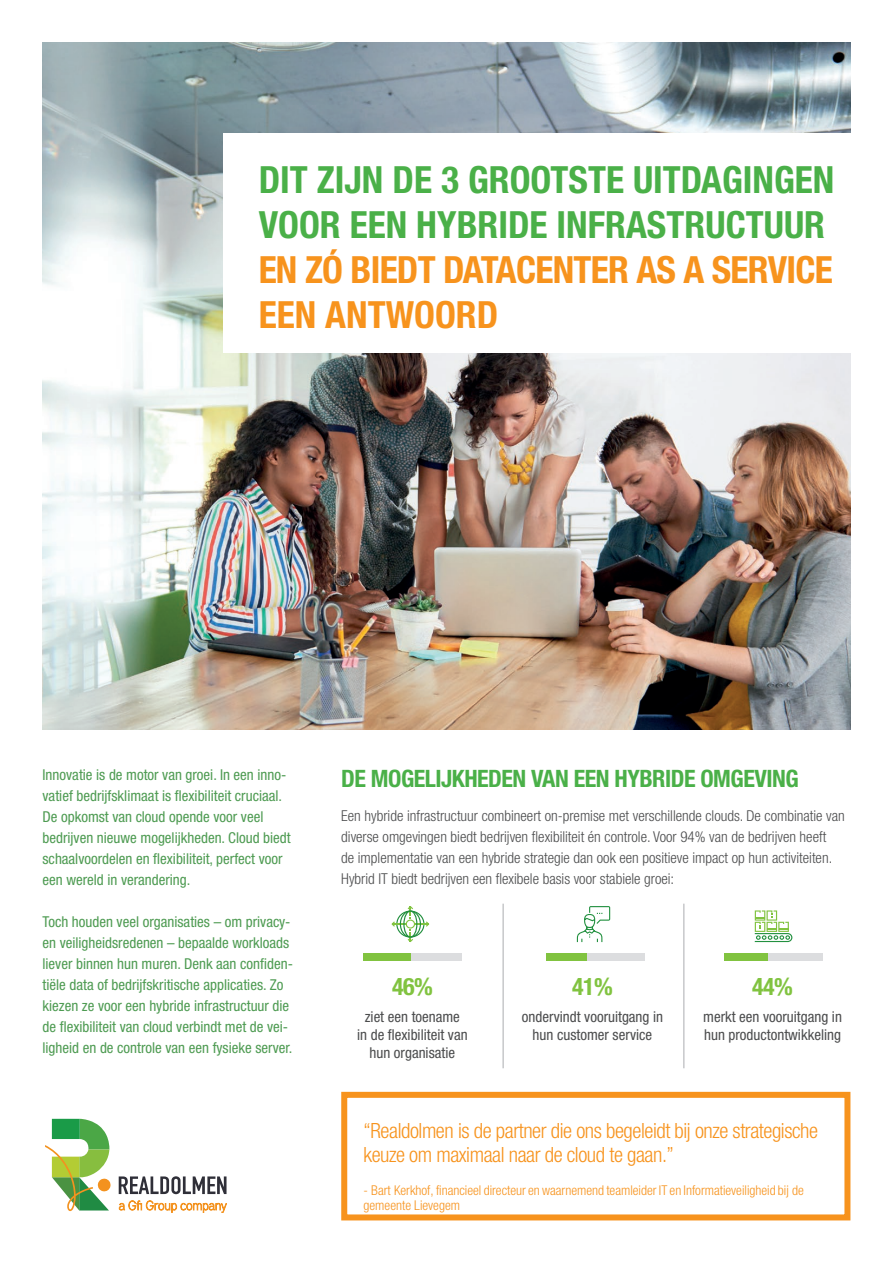
<style>
.page{position:relative;width:893px;height:1263px;background:#fff}
.page>*{position:absolute;margin:0;border:0;box-sizing:border-box;transform-origin:0 0}
.t1{font:700 condensed 37.5px/45px "Helvetica Neue LT Std";color:#4ab048}
.t2{font:700 condensed 37.5px/45px "Helvetica Neue LT Std";letter-spacing:-.02em;color:#f7931d}
.t3{font:700 condensed 24px "Helvetica Neue LT Std";letter-spacing:-.02em;color:#4ab048}
.t4{font:700 condensed 24px "Helvetica Neue LT Std";color:#81c340}
.t5{font:300 condensed 21px/24px "Helvetica Neue LT Std";letter-spacing:-.02em;color:#f7931d}
.t6{font:condensed 15px/21px "Helvetica Neue LT Std";color:#4e9b52}
.t7{font:300 condensed 15px/21px "Helvetica Neue LT Std";color:#4b4c4d}
.t8{font:condensed 15px/18px "Helvetica Neue LT Std";color:#4b4c4d;text-align:center}
.t9{font:300 condensed 13.5px/15.5px "Helvetica Neue LT Std";color:#f7931d}
</style>
<div class="page">
<img style="left:43px;top:43px;width:807px;height:686px">
<div style="left:223px;top:134px;width:659px;height:219px;background:#fff"></div>
<svg style="left:119px;top:1176px;width:108px;height:18px"></svg>
<svg style="left:119px;top:1200px;width:108px;height:13px"></svg>
<svg style="left:45px;top:1119px;width:66px;height:92px"></svg>
<div style="left:341px;top:1092px;width:509px;height:128px;border:6px solid #f7931d"></div>
<hr style="left:502px;top:904px;width:2px;height:164px;background:#c7c8ca">
<hr style="left:683px;top:904px;width:2px;height:164px;background:#c7c8ca">
<svg style="left:755px;top:910px;width:37px;height:32px"></svg>
<div style="left:724px;top:954px;width:99px;height:7px;background:#dcdddf"></div>
<div style="left:546px;top:954px;width:99px;height:7px;background:#dcdddf"></div>
<div style="left:363px;top:954px;width:99px;height:7px;background:#dcdddf"></div>
<div style="left:724px;top:954px;width:44px;height:7px;background:#81c340"></div>
<div style="left:546px;top:954px;width:41px;height:7px;background:#81c340"></div>
<div style="left:363px;top:954px;width:47px;height:7px;background:#81c340"></div>
<svg style="left:391px;top:906px;width:38px;height:36px"></svg>
<svg style="left:577px;top:906px;width:33px;height:36px"></svg>
<p class="t1" style="left:259px;top:156px;width:577px">DIT ZIJN DE 3 GROOTSTE UITDAGINGEN<br>VOOR EEN HYBRIDE INFRASTRUCTUUR</p>
<p class="t2" style="left:259px;top:246px;width:576px">EN ZÓ BIEDT DATACENTER AS A SERVICE<br>EEN ANTWOORD</p>
<p class="t6" style="left:43px;top:764px;width:250px">Innovatie is de motor van groei. In een inno&shy;vatief bedrijfsklimaat is flexibiliteit cruciaal.<br>De opkomst van cloud opende voor veel bedrijven nieuwe mogelijkheden. Cloud biedt schaalvoordelen en flexibiliteit, perfect voor een wereld in verandering.</p>
<p class="t6" style="left:43px;top:911px;width:252px">Toch houden veel organisaties – om privacy&shy;en veiligheidsredenen – bepaalde workloads liever binnen hun muren. Denk aan confiden&shy;tiële data of bedrijfskritische applicaties. Zo kiezen ze voor een hybride infrastructuur die de flexibiliteit van cloud verbindt met de vei&shy;ligheid en de controle van een fysieke server.</p>
<p class="t3" style="left:341px;top:764px;width:459px">DE MOGELIJKHEDEN VAN EEN HYBRIDE OMGEVING</p>
<p class="t7" style="left:341px;top:805px;width:505px">Een hybride infrastructuur combineert on-premise met verschillende clouds. De combinatie van diverse omgevingen biedt bedrijven flexibiliteit én controle. Voor 94% van de bedrijven heeft<br>de implementatie van een hybride strategie dan ook een positieve impact op hun activiteiten.<br>Hybrid IT biedt bedrijven een flexibele basis voor stabiele groei:</p>
<p class="t4" style="left:392px;top:972px;width:42px">46%</p>
<p class="t8" style="left:357px;top:1007px;width:112px">ziet een toename<br>in de flexibiliteit van hun organisatie</p>
<p class="t4" style="left:572px;top:972px;width:42px">41%</p>
<p class="t8" style="left:522px;top:1007px;width:143px">ondervindt vooruitgang in hun customer service</p>
<p class="t4" style="left:752px;top:972px;width:42px">44%</p>
<p class="t8" style="left:703px;top:1007px;width:140px;text-align:left">merkt een vooruitgang in hun productontwikkeling</p>
<p class="t5" style="left:364px;top:1118px;width:456px">“Realdolmen is de partner die ons begeleidt bij onze strategische keuze om maximaal naar de cloud te gaan.”</p>
<p class="t9" style="left:364px;top:1182px;width:442px">- Bart Kerkhof, financieel directeur en waarnemend teamleider IT en Informatieveiligheid bij de gemeente Lievegem</p>
</div>
